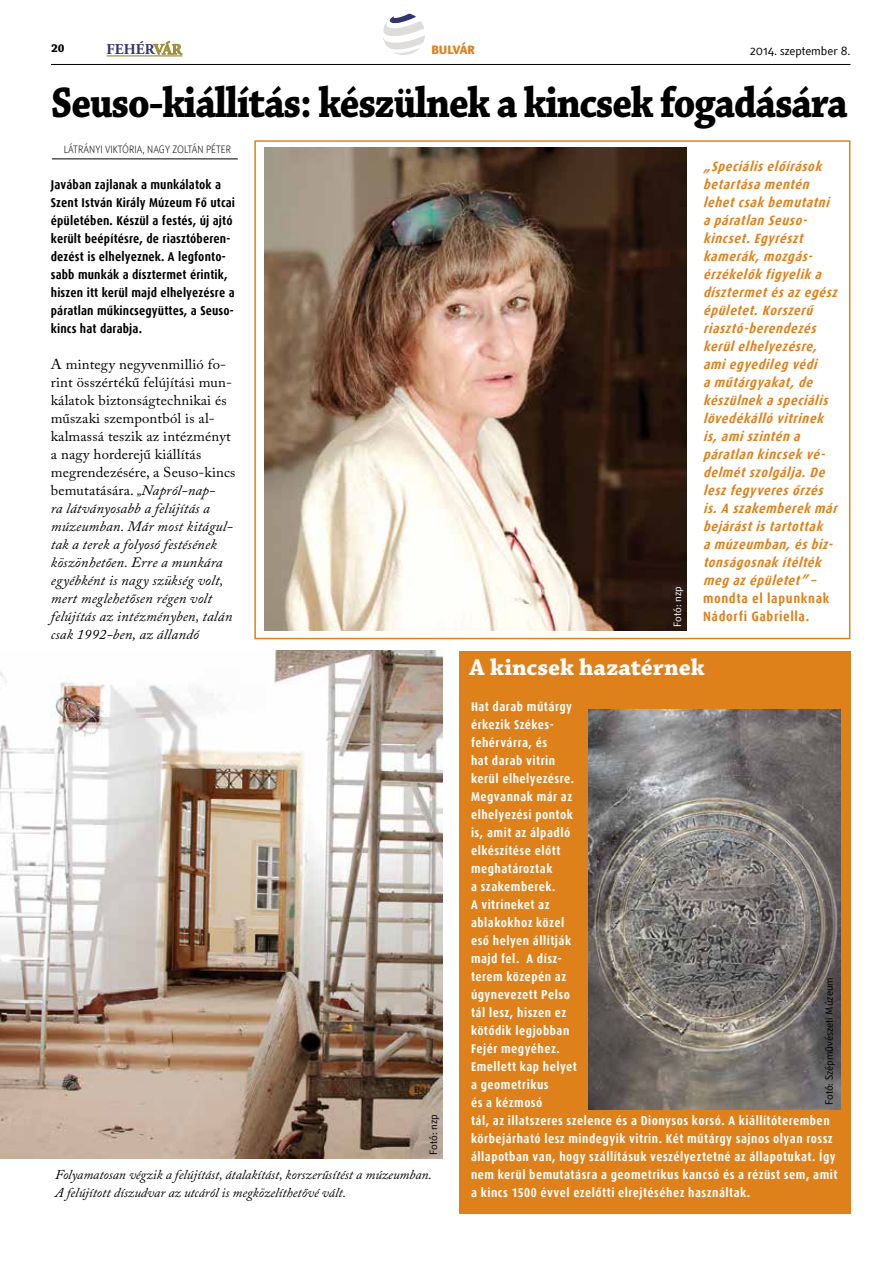
<style>
.page{position:relative;width:893px;height:1263px;background:#fff}
.page>*{position:absolute;margin:0;border:0;box-sizing:border-box;transform-origin:0 0}
.t1{font:700 45px "Chaparral Pro";letter-spacing:-.03em;color:#000;scale:.88 1}
.t2{font:700 24px "Chaparral Pro";color:#fff}
.t3{font:700 15px "Adobe Garamond Pro";color:#34346e}
.t4{font:italic 14.25px/18px "Adobe Caslon Pro";letter-spacing:.01em;color:#000}
.t5{font:italic 700 13.5px/18px "Dax CE Condensed";color:#de811b;scale:1.05 1}
.t6{font:italic 13.5px/18px "Adobe Caslon Pro";color:#000}
.t7{font:700 12.75px/18px "Dax CE Condensed";letter-spacing:.035em;color:#fff}
.t8{font:700 12.75px/18px "Dax CE Condensed";letter-spacing:.01em;color:#000}
.t9{font:12px "Textra LT";color:#000}
.t10{font:800 12px "Textra LT";color:#de811b}
.t11{font:700 12px "Chaparral Pro";color:#000}
.t12{font:300 10.5px "Textra LT";color:#000;scale:.92 1}
.t13{font:10.5px "Textra LT";color:#000}
.t14{font:10.5px "Textra LT";color:#fff}
.s1{color:#a38d38}
.s2{font-style:normal}
.s3{font-family:"Arial"}
</style>
<div class="page">
<hr style="left:51px;top:64px;width:799px;height:1px;background:#000">
<svg style="left:153px;top:41px;width:29px;height:14px"></svg>
<hr style="left:107px;top:56px;width:75px;height:1px;background:#87762c">
<svg style="left:383px;top:14px;width:42px;height:41px"></svg>
<div style="left:459px;top:651px;width:392px;height:562px;background:#de811b"></div>
<div style="left:254px;top:140px;width:596px;height:499px;border:2px solid #de811b"></div>
<hr style="left:52px;top:158px;width:186px;height:1px;background:#000">
<img style="left:0;top:651px;width:442px;height:508px">
<img style="left:264px;top:148px;width:422px;height:483px">
<img style="left:588px;top:709px;width:252px;height:400px">
<p class="t11" style="left:51px;top:41px;width:15px">20</p>
<p class="t3" style="left:107px;top:41px;width:77px">FEHÉR<span class="s1">VÁR</span></p>
<p class="t10" style="left:431px;top:42px;width:45px">BULVÁR</p>
<p class="t9" style="left:750px;top:43px;width:102px">2014. szeptember 8.</p>
<h1 class="t1" style="left:51px;top:76px;width:907px">Seuso-kiállítás: készülnek a kincsek fogadására</h1>
<p class="t12" style="left:64px;top:143px;width:184px">LÁTRÁNYI VIKTÓRIA, NAGY ZOLTÁN PÉTER</p>
<p class="t8" style="left:51px;top:176px;width:186px">Javában zajlanak a munkálatok a Szent István Király Múzeum Fő utcai épületében. Készül a festés, új ajtó került beépítésre, de riasztóberen&shy;dezést is elhelyeznek. A legfonto&shy;sabb munkák a dísztermet érintik, hiszen itt kerül majd elhelyezésre a páratlan műkincsegyüttes, a Seuso&shy;kincs hat darabja.</p>
<p class="t4" style="left:51px;top:355px;width:186px"><span class="s2">A mintegy negyvenmillió fo&shy;rint összértékű felújítási mun&shy;kálatok biztonságtechnikai és műszaki szempontból is al&shy;kalmassá teszik az intézményt a nagy horderejű kiállítás megrendezésére, a Seuso-kincs bemutatására.</span> „Napról-nap-<br>ra látványosabb a felújítás a múzeumban. Már most kitágul&shy;tak a terek a folyosó festésének köszönhetően. Erre a munkára egyébként is nagy szükség volt, mert meglehetősen régen volt felújítás az intézményben, talán csak 1992-ben, az állandó</p>
<p class="t13" style="left:427px;top:1155px;width:42px;rotate:-90deg">Fotó: nzp</p>
<p class="t6" style="left:55px;top:1165px;width:378px">Folyamatosan végzik a felújítást, átalakítást, korszerűsítést a múzeumban.<br>A felújított díszudvar az utcáról is megközelíthetővé vált.</p>
<p class="t14" style="left:671px;top:627px;width:42px;rotate:-90deg">Fotó: nzp</p>
<p class="t5" style="left:703px;top:157px;width:133px">„Speciáliselőírások betartása mentén lehetcsak bemutatni a páratlan Seuso&shy;kincset.Egyrészt kamerák,mozgás&shy;érzékelők figyelik a dísztermetésazegész épületet.Korszerű riasztó-berendezés kerülelhelyezésre, amiegyedileg védi<br>a műtárgyakat,de készülnek a speciális lövedékálló vitrinek is,amiszintén a páratlan kincsek vé&shy;delmétszolgálja.De leszfegyveresőrzés is.A szakemberek már bejárástistartottak<br>a múzeumban,ésbiz&shy;tonságosnak ítélték meg azépületet” <span class="s2">– mondta el lapunknak<br>Nádorfi Gabriella.</span></p>
<h2 class="t2" style="left:470px;top:653px;width:236px">A kincsek hazatérnek</h2>
<p class="t7" style="left:471px;top:698px;width:368px">Hat darab műtárgy<br>érkezik Székes-<br>fehérvárra, és<br>hat darab vitrin<br>kerül elhelyezésre.<br>Megvannak már az<br>elhelyezési pontok<br>is, amit az álpadló<br>elkészítése előtt<br>meghatároztak<br>a szakemberek.<br>A vitrineket az<br>ablakokhoz közel<br>eső helyen állítják<br>majd fel. A dísz-<br>terem közepén az<br>úgynevezett Pelso<br>tál lesz, hiszen ez<br>kötődik legjobban<br>Fejér megyéhez.<br>Emellett kap helyet<br>a geometrikus<br>és a kézmosó<br>tál, az illatszeres szelence és a Dionysos korsó. A kiállítóteremben körbejárható lesz mindegyik vitrin. Két műtárgy sajnos olyan rossz állapotban van, hogy szállításuk veszélyeztetné az állapotukat. Így nem kerül bemutatásra a geometrikus kancsó és a rézüst sem, amit a kincs 1500 évvel ezelőtti elrejtéséhez használtak.</p>
<p class="t13" style="left:822px;top:1105px;width:129px;rotate:-90deg">Fotó: Szépm<span class="s3">ű</span>vészeti Múzeum</p>
</div>
